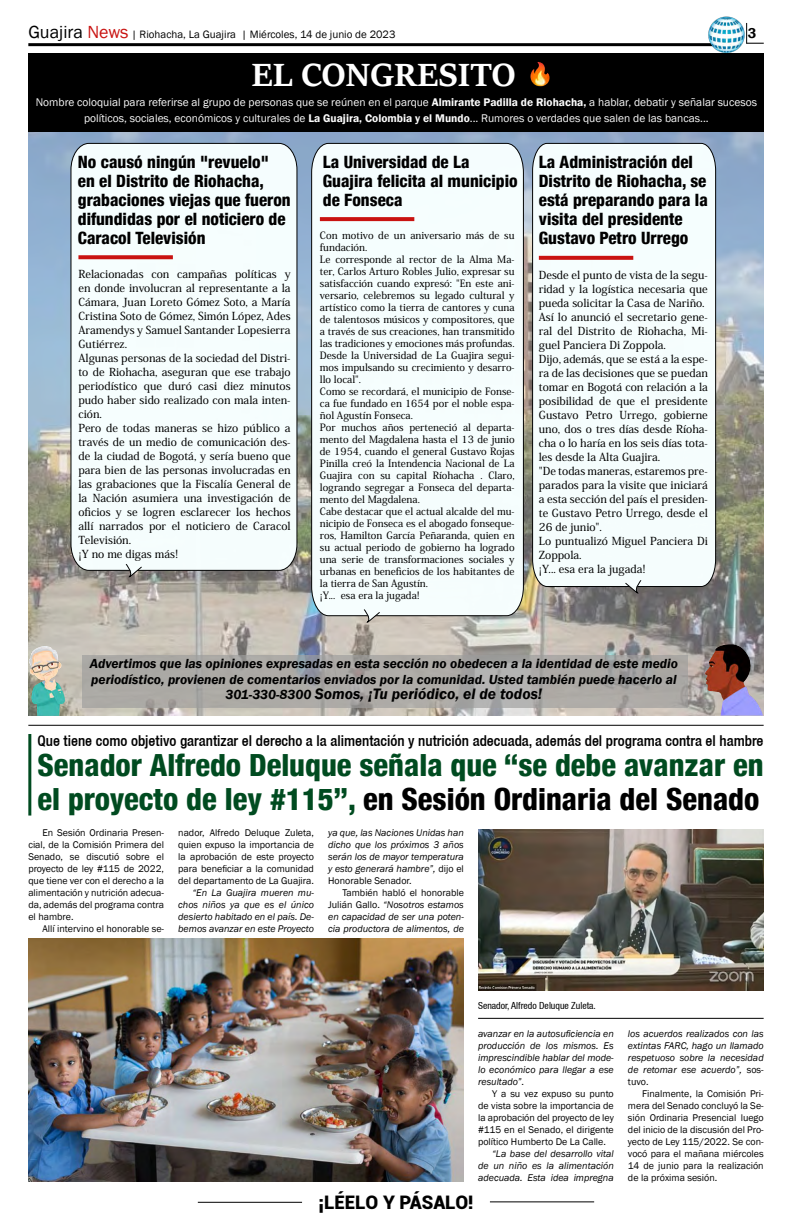
<style>
.page{position:relative;width:792px;height:1224px;background:#fff}
.page>*{position:absolute;margin:0;border:0;box-sizing:border-box;transform-origin:0 0}
.t1{font:700 35.4px "Sitka Heading";color:#fff}
.t2{font:800 condensed 30.5px/34.4px "Helvetica 87";color:#004b20}
.t3{font:900 18.7px "Roboto";color:#000}
.t4{font:800 condensed 17px/19px "Helvetica 87";color:#000}
.t5{font:italic 600 15.6px "Franklin Gothic";color:#000}
.t6{font:500 condensed 15px "Helvetica 67";color:#000}
.t7{font:600 14.7px "Franklin Gothic";color:#000}
.t8{font:italic 600 13.5px/15.6px "Franklin Gothic";color:#000}
.t9{font:11.4px/15.6px "Franklin Gothic";color:#fcfcfc;text-align:center}
.t10{font:500 11px/14px "Koz Min Pr 6 N";color:#000}
.t11{font:11px "Franklin Gothic";color:#000}
.t12{font:500 10px/12px "Koz Min Pr 6 N";color:#000}
.t13{font:10px/12px "Franklin Gothic";color:#000;text-align:justify}
.t14{font:italic 10px/12px "Franklin Gothic";color:#000;text-align:justify}
.t15{font:condensed 9.8px "Helvetica 57";color:#000}
.s1{font-size:18px}
.s2{font-size:18px;color:#c91311}
.s3{font-weight:600}
.s4{font-size:13.5px}
.s5{color:#000}
.s6{font-style:normal}
</style>
<div class="page">
<hr style="left:198px;top:1202px;width:104px;height:1px;background:#000">
<hr style="left:490px;top:1201px;width:104px;height:1px;background:#000">
<hr style="left:28px;top:43px;width:688px;height:3px;background:#000">
<img style="left:708px;top:16px;width:37px;height:37px">
<svg style="left:746px;top:23px;width:18px;height:21px"></svg>
<img style="left:28px;top:131px;width:736px;height:585px">
<div style="left:28px;top:53px;width:736px;height:78px;background:#000"></div>
<svg style="left:82px;top:655px;width:606px;height:53px;background:#aaa8a4"></svg>
<img style="left:530px;top:62px;width:20px;height:24px">
<div style="left:311px;top:143px;width:213px;height:473px;background:#f5fdfe"></div>
<svg style="left:363px;top:609px;width:18px;height:18px"></svg>
<div style="left:70px;top:143px;width:227px;height:428px;background:#f5fefe"></div>
<svg style="left:125px;top:563px;width:18px;height:18px"></svg>
<div style="left:532px;top:143px;width:184px;height:444px;background:#f5fdfd"></div>
<svg style="left:625px;top:579px;width:17px;height:18px"></svg>
<svg style="left:320px;top:217px;width:94px;height:4px"></svg>
<svg style="left:78px;top:255px;width:95px;height:4px"></svg>
<svg style="left:539px;top:256px;width:94px;height:4px"></svg>
<img style="left:28px;top:646px;width:37px;height:70px">
<img style="left:704px;top:644px;width:59px;height:72px">
<hr style="left:28px;top:725px;width:736px;height:1px;background:#000">
<hr style="left:28px;top:734px;width:3px;height:82px;background:#004b20">
<img style="left:478px;top:829px;width:286px;height:161px">
<img style="left:28px;top:939px;width:436px;height:242px">
<hr style="left:478px;top:1018px;width:286px;height:1px;background:#000">
<p class="t11" style="left:28px;top:28px;width:369px"><span class="s1">Guajira</span> <span class="s2">News</span> | Riohacha, La Guajira | Miércoles, 14 de junio de 2023</p>
<h3 class="t7" style="left:748px;top:24px;width:10px">3</h3>
<h1 class="t1" style="left:251px;top:49px;width:266px">EL CONGRESITO</h1>
<p class="t9" style="left:36px;top:95px;width:723px">Nombre coloquial para referirse al grupo de personas que se reúnen en el parque <span class="s3">Almirante Padilla de Riohacha,</span> a hablar, debatir y señalar sucesos políticos, sociales, económicos y culturales de <span class="s3">La Guajira, Colombia y el Mundo</span>... Rumores o verdades que salen de las bancas...</p>
<h3 class="t4" style="left:78px;top:152px;width:214px">No causó ningún "revuelo"<br>en el Distrito de Riohacha, grabaciones viejas que fueron difundidas por el noticiero de<br>Caracol Televisión</h3>
<h3 class="t4" style="left:539px;top:152px;width:171px">La Administración del<br>Distrito de Riohacha, se está preparando para la visita del presidente<br>Gustavo Petro Urrego</h3>
<h3 class="t4" style="left:323px;top:152px;width:196px">La Universidad de La<br>Guajira felicita al municipio de Fonseca</h3>
<p class="t12" style="left:320px;top:230px;width:196px">Con motivo de un aniversario más de su fundación.<br>Le corresponde al rector de la Alma Ma&shy;ter, Carlos Arturo Robles Julio, expresar su satisfacción cuando expresó: "En este ani&shy;versario, celebremos su legado cultural y artístico como la tierra de cantores y cuna de talentosos músicos y compositores, que a través de sus creaciones, han transmitido las tradiciones y emociones más profundas.<br>Desde la Universidad de La Guajira segui&shy;mos impulsando su crecimiento y desarro&shy;llo local".<br>Como se recordará, el municipio de Fonse&shy;ca fue fundado en 1654 por el noble espa&shy;ñol Agustín Fonseca.<br>Por muchos años perteneció al departa&shy;mento del Magdalena hasta el 13 de junio de 1954, cuando el general Gustavo Rojas Pinilla creó la Intendencia Nacional de La Guajira con su capital Ríohacha . Claro, logrando segregar a Fonseca del departa&shy;mento del Magdalena.<br>Cabe destacar que el actual alcalde del mu&shy;nicipio de Fonseca es el abogado fonseque&shy;ros, Hamilton García Peñaranda, quien en su actual periodo de gobierno ha logrado una serie de transformaciones sociales y urbanas en beneficios de los habitantes de la tierra de San Agustín.<br>¡Y... esa era la jugada!</p>
<p class="t10" style="left:78px;top:268px;width:214px">Relacionadas con campañas políticas y en donde involucran al representante a la Cámara, Juan Loreto Gómez Soto, a María Cristina Soto de Gómez, Simón López, Ades Aramendys y Samuel Santander Lopesierra Gutiérrez.<br>Algunas personas de la sociedad del Distri&shy;to de Riohacha, aseguran que ese trabajo periodístico que duró casi diez minutos pudo haber sido realizado con mala inten&shy;ción.<br>Pero de todas maneras se hizo público a través de un medio de comunicación des&shy;de la ciudad de Bogotá, y sería bueno que para bien de las personas involucradas en las grabaciones que la Fiscalía General de la Nación asumiera una investigación de oficios y se logren esclarecer los hechos allí narrados por el noticiero de Caracol Televisión.<br>¡Y no me digas más!</p>
<p class="t10" style="left:539px;top:268px;width:171px">Desde el punto de vista de la segu&shy;ridad y la logística necesaria que pueda solicitar la Casa de Nariño.<br>Así lo anunció el secretario gene&shy;ral del Distrito de Riohacha, Mi&shy;guel Panciera Di Zoppola.<br>Dijo, además, que se está a la espe&shy;ra de las decisiones que se puedan tomar en Bogotá con relación a la posibilidad de que el presidente<br>Gustavo Petro Urrego, gobierne uno, dos o tres días desde Ríoha&shy;cha o lo haría en los seis días tota&shy;les desde la Alta Guajira.<br>"De todas maneras, estaremos pre&shy;parados para la visite que iniciará a esta sección del país el presiden&shy;te Gustavo Petro Urrego, desde el<br>26 de junio".<br>Lo puntualizó Miguel Panciera Di<br>Zoppola.<br>¡Y... esa era la jugada!</p>
<p class="t8" style="left:90px;top:656px;width:590px">Advertimos que las opiniones expresadas en esta sección no obedecen a la identidad de este medio periodístico, provienen de comentarios enviados por la comunidad. Usted también puede hacerlo al</p>
<h3 class="t5" style="left:225px;top:684px;width:318px"><span class="s4">301-330-8300</span> Somos, ¡Tu periódico, el de todos!</h3>
<h3 class="t6" style="left:37px;top:732px;width:728px">Que tiene como objetivo garantizar el derecho a la alimentación y nutrición adecuada, además del programa contra el hambre</h3>
<h2 class="t2" style="left:37px;top:747px;width:728px">Senador Alfredo Deluque señala que “se debe avanzar en el proyecto de ley #115”, <span class="s5">en Sesión Ordinaria del Senado</span></h2>
<p class="t13" style="left:28px;top:827px;width:137px;text-indent:14px">En Sesión Ordinaria Presen&shy;cial, de la Comisión Primera del Senado, se discutió sobre el proyecto de ley #115 de 2022, que tiene ver con el derecho a la alimentación y nutrición adecua&shy;da, además del programa contra el hambre.</p>
<p class="t13" style="left:43px;top:923px;width:123px">Allí intervino el honorable se-</p>
<p class="t13" style="left:178px;top:827px;width:137px">nador, Alfredo Deluque Zuleta, quien expuso la importancia de la aprobación de este proyecto para beneficiar a la comunidad del departamento de La Guajira.</p>
<p class="t14" style="left:178px;top:887px;width:137px;text-indent:14px">“En La Guajira mueren mu&shy;chos niños ya que es el único desierto habitado en el país. De&shy;bemos avanzar en este Proyecto</p>
<p class="t14" style="left:328px;top:827px;width:137px">ya que, las Naciones Unidas han dicho que los próximos 3 años serán los de mayor temperatura y esto generará hambre”, <span class="s6">dijo el Honorable Senador.</span></p>
<p class="t14" style="left:328px;top:887px;width:137px;text-indent:14px"><span class="s6">También habló el honorable Julián Gallo.</span> “Nosotros estamos en capacidad de ser una poten&shy;cia productora de alimentos, de</p>
<p class="t15" style="left:478px;top:1000px;width:119px">Senador, Alfredo Deluque Zuleta.</p>
<p class="t14" style="left:478px;top:1028px;width:137px">avanzar en la autosuficiencia en producción de los mismos. Es imprescindible hablar del mode&shy;lo económico para llegar a ese resultado”.</p>
<p class="t13" style="left:478px;top:1088px;width:137px;text-indent:14px">Y a su vez expuso su punto de vista sobre la importancia de la aprobación del proyecto de ley #115 en el Senado, el dirigente político Humberto De La Calle.</p>
<p class="t14" style="left:478px;top:1148px;width:137px;text-indent:14px">“La base del desarrollo vital de un niño es la alimentación adecuada. Esta idea impregna</p>
<h3 class="t3" style="left:318px;top:1189px;width:157px">¡LÉELO Y PÁSALO!</h3>
<p class="t14" style="left:628px;top:1028px;width:137px">los acuerdos realizados con las extintas FARC, hago un llamado respetuoso sobre la necesidad de retomar ese acuerdo”, <span class="s6">sos&shy;tuvo.</span></p>
<p class="t13" style="left:628px;top:1088px;width:137px;text-indent:14px">Finalmente, la Comisión Pri&shy;mera del Senado concluyó la Se&shy;sión Ordinaria Presencial luego del inicio de la discusión del Pro&shy;yecto de Ley 115/2022. Se con&shy;vocó para el mañana miércoles 14 de junio para la realización de la próxima sesión.</p>
</div>
